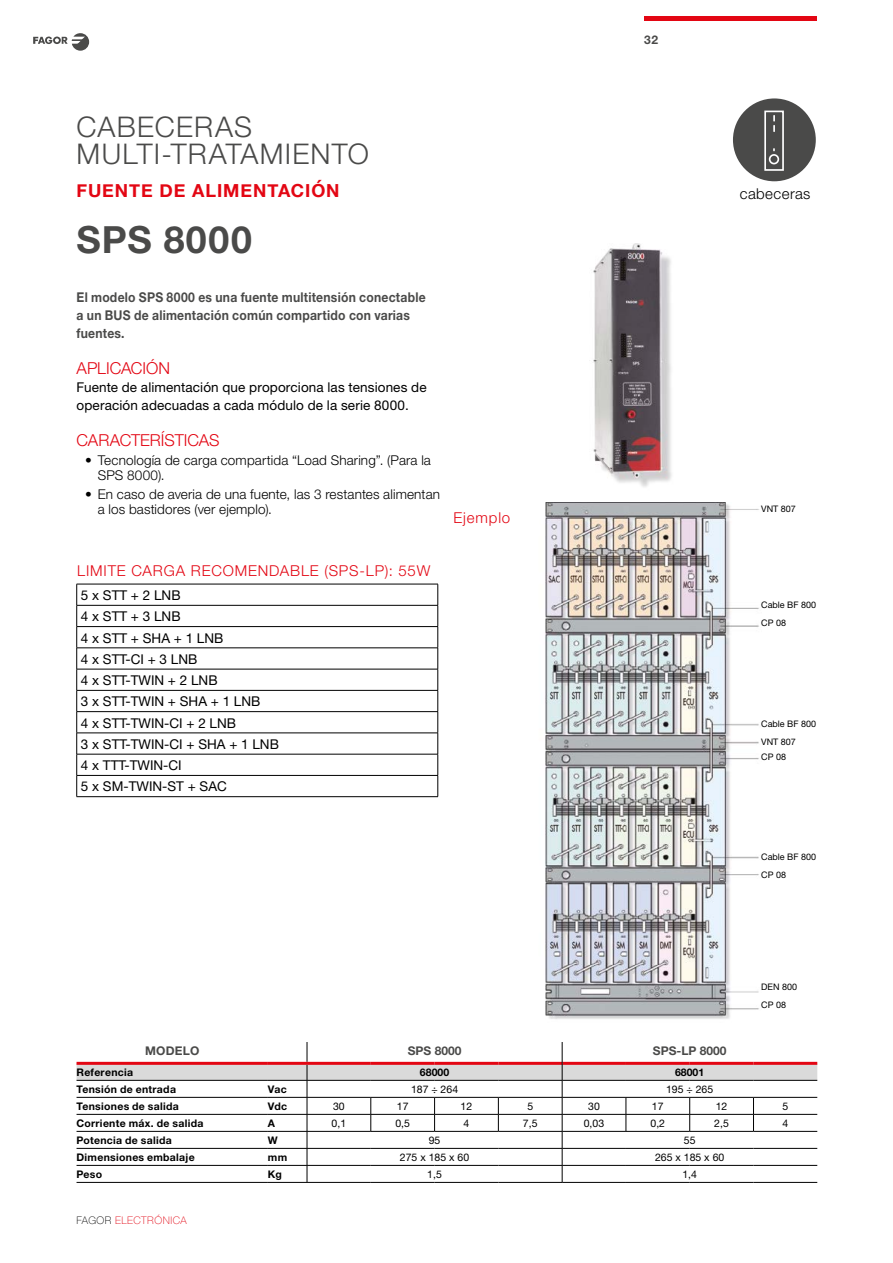
<style>
.page{position:relative;width:893px;height:1263px;background:#fff}
.page>*{position:absolute;margin:0;border:0;box-sizing:border-box;transform-origin:0 0}
.t1{font:700 37.5px "Helvetica Neue LT Std";letter-spacing:.04em;color:#4a4a49}
.t2{font:300 28.5px/27px "Helvetica Neue LT Std";letter-spacing:.045em;color:#4a4a49}
.t3{font:700 18px "Helvetica Neue";letter-spacing:.05em;color:#e30613}
.t4{font:300 16.5px "Helvetica Neue LT Std";color:#e30613}
.t5{font:300 15px "Helvetica Neue LT Std";letter-spacing:.055em;color:#e30613}
.t6{font:300 15px "Helvetica Neue LT Std";letter-spacing:.03em;color:#000}
.t7{font:13.5px/21.3px "Helvetica Neue LT Std";letter-spacing:.005em;color:#000}
.t8{font:300 13.5px/15px "Helvetica Neue LT Std";letter-spacing:.01em;color:#000}
.t9{font:700 13.5px/18px "Helvetica Neue LT Std";letter-spacing:.02em;color:#4a4a49;scale:.9 1}
.t10{font:700 12px "Helvetica Neue LT Std";color:#4a4a49}
.t11{font:700 10.5px "Helvetica Neue LT Std";letter-spacing:.025em;color:#000}
.t12{font:10.5px "Helvetica Neue LT Std";color:#000}
.t13{font:100 10.5px "Helvetica Neue LT Std";letter-spacing:.045em;color:#e30613}
.t14{font:9px/18px "Helvetica Neue LT Std";color:#000}
.s1{color:#000}
</style>
<div class="page">
<svg style="left:33px;top:33px;width:56px;height:18px"></svg>
<hr style="left:644px;top:16px;width:172px;height:4px;background:#e30613">
<div style="left:733px;top:98px;width:83px;height:83px;background:#4a4a49;border-radius:50%"></div>
<svg style="left:764px;top:110px;width:20px;height:61px"></svg>
<img style="left:593px;top:243px;width:79px;height:244px">
<hr style="left:77px;top:1182px;width:191px;height:1px;background:#000">
<hr style="left:268px;top:1182px;width:39px;height:1px;background:#000">
<hr style="left:307px;top:1182px;width:64px;height:1px;background:#000">
<hr style="left:371px;top:1182px;width:64px;height:1px;background:#000">
<hr style="left:435px;top:1182px;width:63px;height:1px;background:#000">
<hr style="left:498px;top:1182px;width:64px;height:1px;background:#000">
<hr style="left:562px;top:1182px;width:64px;height:1px;background:#000">
<hr style="left:626px;top:1182px;width:64px;height:1px;background:#000">
<hr style="left:690px;top:1182px;width:63px;height:1px;background:#000">
<hr style="left:753px;top:1182px;width:64px;height:1px;background:#000">
<svg style="left:77px;top:1042px;width:740px;height:140px"></svg>
<hr style="left:77px;top:584px;width:361px;height:1px;background:#000">
<hr style="left:77px;top:605px;width:361px;height:1px;background:#000">
<hr style="left:77px;top:626px;width:361px;height:1px;background:#000">
<hr style="left:77px;top:648px;width:361px;height:1px;background:#000">
<hr style="left:77px;top:669px;width:361px;height:1px;background:#000">
<hr style="left:77px;top:690px;width:361px;height:1px;background:#000">
<hr style="left:77px;top:711px;width:361px;height:1px;background:#000">
<hr style="left:77px;top:733px;width:361px;height:1px;background:#000">
<hr style="left:77px;top:754px;width:361px;height:1px;background:#000">
<hr style="left:77px;top:775px;width:361px;height:1px;background:#000">
<hr style="left:77px;top:796px;width:361px;height:1px;background:#000">
<svg style="left:438px;top:584px;width:1px;height:212px"></svg>
<svg style="left:76px;top:584px;width:1px;height:212px"></svg>
<img style="left:545px;top:503px;width:214px;height:516px">
<h2 class="t2" style="left:77px;top:112px;width:294px">CABECERAS<br>MULTI-TRATAMIENTO</h2>
<h3 class="t3" style="left:77px;top:177px;width:265px">FUENTE DE ALIMENTACIÓN</h3>
<h1 class="t1" style="left:77px;top:217px;width:177px">SPS 8000</h1>
<p class="t9" style="left:77px;top:288px;width:390px">El modelo SPS 8000 es una fuente multitensión conectable a un BUS de alimentación común compartido con varias fuentes.</p>
<p class="t4" style="left:77px;top:358px;width:95px">APLICACIÓN</p>
<p class="t7" style="left:77px;top:378px;width:352px;line-height:18px">Fuente de alimentación que proporciona las tensiones de operación adecuadas a cada módulo de la serie 8000.</p>
<p class="t4" style="left:77px;top:430px;width:145px">CARACTERÍSTICAS</p>
<p class="t8" style="left:98px;top:452px;width:335px;text-indent:-13px">• Tecnología de carga compartida “Load Sharing”. (Para la<br>SPS 8000).</p>
<p class="t8" style="left:98px;top:487px;width:344px;text-indent:-13px">• En caso de averia de una fuente, las 3 restantes alimentan a los bastidores (ver ejemplo).</p>
<p class="t5" style="left:454px;top:508px;width:58px">Ejemplo</p>
<p class="t5" style="left:77px;top:561px;width:355px">LIMITE CARGA RECOMENDABLE (SPS-LP): 55W</p>
<p class="t7" style="left:81px;top:584px;width:199px">5 x STT + 2 LNB<br>4 x STT + 3 LNB<br>4 x STT + SHA + 1 LNB<br>4 x STT-CI + 3 LNB<br>4 x STT-TWIN + 2 LNB<br>3 x STT-TWIN + SHA + 1 LNB<br>4 x STT-TWIN-CI + 2 LNB<br>3 x STT-TWIN-CI + SHA + 1 LNB<br>4 x TTT-TWIN-CI<br>5 x SM-TWIN-ST + SAC</p>
<p class="t10" style="left:644px;top:32px;width:15px">32</p>
<p class="t6" style="left:740px;top:185px;width:72px">cabeceras</p>
<p class="t14" style="left:761px;top:500px;width:36px">VNT 807</p>
<p class="t14" style="left:761px;top:595px;width:56px">Cable BF 800</p>
<p class="t14" style="left:761px;top:613px;width:26px">CP 08</p>
<p class="t14" style="left:761px;top:714px;width:56px">Cable BF 800<br>VNT 807</p>
<p class="t14" style="left:761px;top:748px;width:26px">CP 08</p>
<p class="t14" style="left:761px;top:847px;width:56px">Cable BF 800</p>
<p class="t14" style="left:761px;top:865px;width:26px">CP 08</p>
<p class="t10" style="left:145px;top:1043px;width:56px">MODELO</p>
<p class="t10" style="left:408px;top:1043px;width:55px">SPS 8000</p>
<p class="t10" style="left:653px;top:1043px;width:75px">SPS-LP 8000</p>
<p class="t14" style="left:761px;top:978px;width:37px">DEN 800</p>
<p class="t14" style="left:761px;top:996px;width:26px">CP 08</p>
<p class="t11" style="left:77px;top:1065px;width:58px">Referencia</p>
<p class="t11" style="left:420px;top:1065px;width:31px">68000</p>
<p class="t11" style="left:675px;top:1065px;width:31px">68001</p>
<p class="t11" style="left:77px;top:1082px;width:101px">Tensión de entrada</p>
<p class="t11" style="left:268px;top:1082px;width:20px">Vac</p>
<p class="t12" style="left:411px;top:1082px;width:49px">187 ÷ 264</p>
<p class="t12" style="left:666px;top:1082px;width:49px">195 ÷ 265</p>
<p class="t11" style="left:77px;top:1099px;width:104px">Tensiones de salida</p>
<p class="t11" style="left:268px;top:1099px;width:21px">Vdc</p>
<p class="t12" style="left:333px;top:1099px;width:13px">30</p>
<p class="t12" style="left:397px;top:1099px;width:13px">17</p>
<p class="t12" style="left:461px;top:1099px;width:13px">12</p>
<p class="t12" style="left:527px;top:1099px;width:7px">5</p>
<p class="t12" style="left:588px;top:1099px;width:13px">30</p>
<p class="t12" style="left:652px;top:1099px;width:13px">17</p>
<p class="t12" style="left:716px;top:1099px;width:13px">12</p>
<p class="t12" style="left:782px;top:1099px;width:7px">5</p>
<p class="t11" style="left:77px;top:1116px;width:128px">Corriente máx. de salida</p>
<p class="t11" style="left:268px;top:1116px;width:9px">A</p>
<p class="t12" style="left:332px;top:1116px;width:16px">0,1</p>
<p class="t12" style="left:395px;top:1116px;width:16px">0,5</p>
<p class="t12" style="left:464px;top:1116px;width:7px">4</p>
<p class="t12" style="left:523px;top:1116px;width:16px">7,5</p>
<p class="t12" style="left:584px;top:1116px;width:22px">0,03</p>
<p class="t12" style="left:650px;top:1116px;width:16px">0,2</p>
<p class="t12" style="left:714px;top:1116px;width:16px">2,5</p>
<p class="t12" style="left:782px;top:1116px;width:7px">4</p>
<p class="t11" style="left:77px;top:1133px;width:97px">Potencia de salida</p>
<p class="t11" style="left:268px;top:1133px;width:11px">W</p>
<p class="t12" style="left:429px;top:1133px;width:13px">95</p>
<p class="t12" style="left:684px;top:1133px;width:13px">55</p>
<p class="t11" style="left:77px;top:1150px;width:120px">Dimensiones embalaje</p>
<p class="t11" style="left:268px;top:1150px;width:21px">mm</p>
<p class="t12" style="left:400px;top:1151px;width:71px">275 x 185 x 60</p>
<p class="t12" style="left:655px;top:1151px;width:71px">265 x 185 x 60</p>
<p class="t11" style="left:77px;top:1167px;width:27px">Peso</p>
<p class="t11" style="left:268px;top:1167px;width:15px">Kg</p>
<p class="t12" style="left:427px;top:1168px;width:16px">1,5</p>
<p class="t12" style="left:682px;top:1168px;width:16px">1,4</p>
<p class="t13" style="left:77px;top:1214px;width:112px"><span class="s1">FAGOR</span> ELECTRÓNICA</p>
</div>
